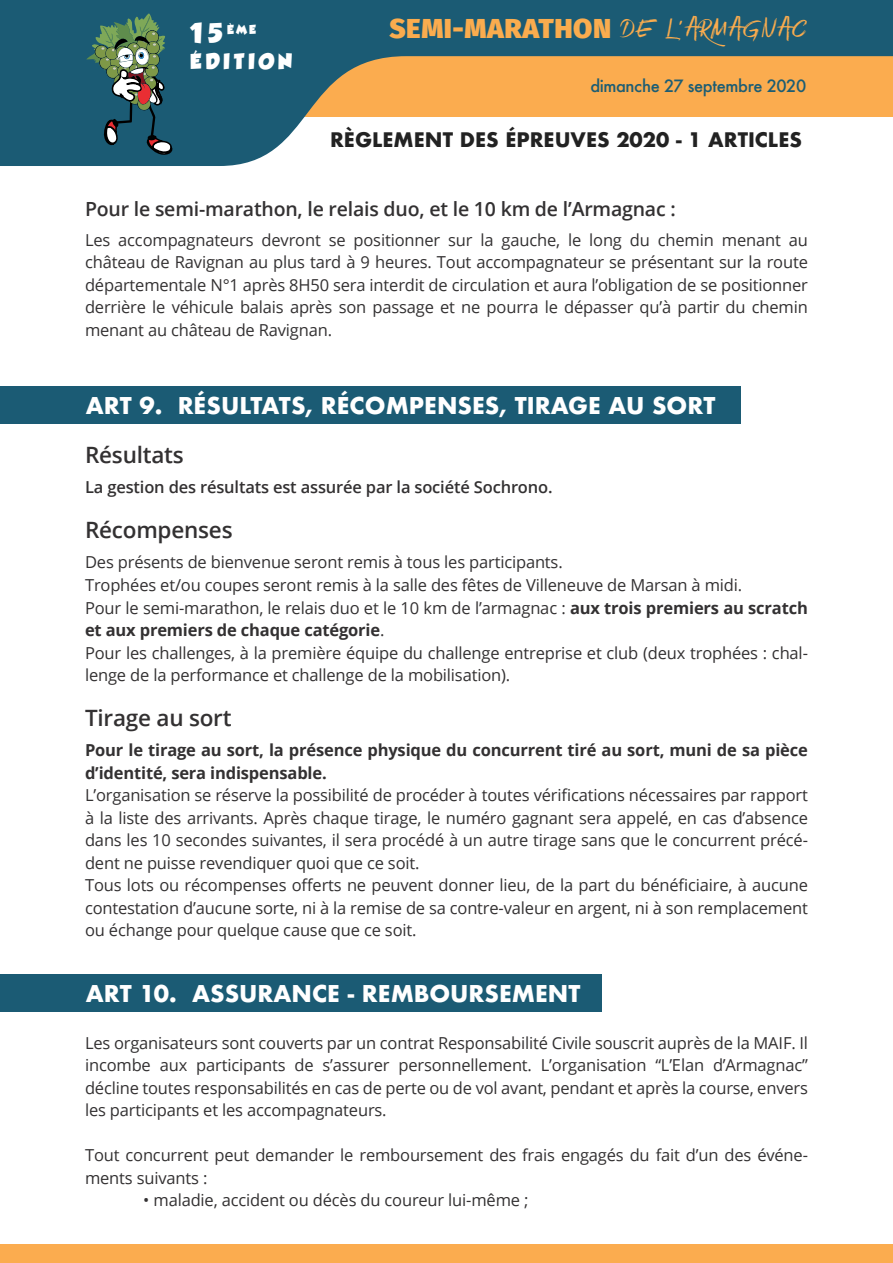
<style>
.page{position:relative;width:893px;height:1263px;background:#fff}
.page>*{position:absolute;margin:0;border:0;box-sizing:border-box;transform-origin:0 0}
.t1{font:800 27.3px "Fira Sans";letter-spacing:.02em;color:#faac4e}
.t2{font:700 22.5px "Futura";color:#fff}
.t3{font:600 22.5px "Open Sans";letter-spacing:-.01em;color:#333132}
.t4{font:600 19.5px "Open Sans";letter-spacing:-.01em;color:#333132}
.t5{font:700 19.5px "Futura";color:#222}
.t6{font:19.2px "GROBOLD";letter-spacing:.2em;color:#fff}
.t7{font:16.5px/22.5px "Open Sans";letter-spacing:-.01em;color:#333132}
.t8{font:700 16.5px/22.5px "Open Sans";letter-spacing:-.01em;color:#333132}
.t9{font:600 16.5px "Open Sans";letter-spacing:-.01em;color:#333132}
.t10{font:500 16.5px "Futura";letter-spacing:-.025em;color:#1d5d73}
.t11{font:11.55px "GROBOLD";color:#fff}
.s1{font-size:24.9px}
.s2{font-family:"Sidney DEMO Rough";font-weight:400;font-size:19.2px}
.s3{font-weight:700}
</style>
<div class="page">
<svg style="left:0;top:0;width:893px;height:166px;fill:#1b5b74"></svg>
<div style="left:0;top:1245px;width:893px;height:18px;background:#fbac4f"></div>
<svg style="left:86px;top:13px;width:87px;height:143px;background:#436b6b"></svg>
<div style="left:0;top:387px;width:741px;height:37px;background:#1b5b74"></div>
<div style="left:0;top:974px;width:602px;height:37px;background:#1b5b74"></div>
<p class="t11" style="left:190px;top:22px;width:67px"><span class="s1">15</span> ÈME</p>
<h1 class="t1" style="left:389px;top:9px;width:420px">SEMI-MARATHON <span class="s2">DE L’ARMAGNAC</span></h1>
<p class="t6" style="left:190px;top:50px;width:104px">ÉDITION</p>
<p class="t10" style="left:590px;top:74px;width:217px">dimanche 27 septembre 2020</p>
<p class="t5" style="left:330px;top:126px;width:473px">RÈGLEMENT DES ÉPREUVES 2020 - 1 ARTICLES</p>
<p class="t4" style="left:85px;top:195px;width:592px">Pour le semi-marathon, le relais duo, et le 10 km de l’Armagnac :</p>
<p class="t7" style="left:85px;top:228px;width:724px;text-align:justify">Les accompagnateurs devront se positionner sur la gauche, le long du chemin menant au château de Ravignan au plus tard à 9 heures. Tout accompagnateur se présentant sur la route départementale N°1 après 8H50 sera interdit de circulation et aura l’obligation de se positionner derrière le véhicule balais après son passage et ne pourra le dépasser qu’à partir du chemin menant au château de Ravignan.</p>
<h2 class="t2" style="left:86px;top:389px;width:631px">ART 9. RÉSULTATS, RÉCOMPENSES, TIRAGE AU SORT</h2>
<h2 class="t3" style="left:85px;top:440px;width:100px">Résultats</h2>
<p class="t9" style="left:85px;top:476px;width:469px">La gestion des résultats est assurée par la société Sochrono.</p>
<h2 class="t3" style="left:85px;top:515px;width:149px">Récompenses</h2>
<p class="t7" style="left:85px;top:551px;width:724px">Des présents de bienvenue seront remis à tous les participants.<br>Trophées et/ou coupes seront remis à la salle des fêtes de Villeneuve de Marsan à midi.<br>Pour le semi-marathon, le relais duo et le 10 km de l’armagnac : <span class="s3">aux trois premiers au scratch et aux premiers de chaque catégorie</span>.<br>Pour les challenges, à la première équipe du challenge entreprise et club (deux trophées : chal&shy;lenge de la performance et challenge de la mobilisation).</p>
<h2 class="t3" style="left:85px;top:702px;width:148px">Tirage au sort</h2>
<p class="t8" style="left:85px;top:738px;width:724px">Pour le tirage au sort, la présence physique du concurrent tiré au sort, muni de sa pièce d’identité, sera indispensable.</p>
<p class="t7" style="left:85px;top:783px;width:724px">L’organisation se réserve la possibilité de procéder à toutes vérifications nécessaires par rapport à la liste des arrivants. Après chaque tirage, le numéro gagnant sera appelé, en cas d’absence dans les 10 secondes suivantes, il sera procédé à un autre tirage sans que le concurrent précé&shy;dent ne puisse revendiquer quoi que ce soit.<br>Tous lots ou récompenses offerts ne peuvent donner lieu, de la part du bénéficiaire, à aucune contestation d’aucune sorte, ni à la remise de sa contre-valeur en argent, ni à son remplacement ou échange pour quelque cause que ce soit.</p>
<h2 class="t2" style="left:86px;top:977px;width:496px">ART 10. ASSURANCE - REMBOURSEMENT</h2>
<p class="t7" style="left:85px;top:1031px;width:724px;text-align:justify">Les organisateurs sont couverts par un contrat Responsabilité Civile souscrit auprès de la MAIF. Il incombe aux participants de s’assurer personnellement. L’organisation “L’Elan d’Armagnac” décline toutes responsabilités en cas de perte ou de vol avant, pendant et après la course, envers les participants et les accompagnateurs.</p>
<p class="t7" style="left:85px;top:1143px;width:724px">Tout concurrent peut demander le remboursement des frais engagés du fait d’un des événe&shy;ments suivants :</p>
<p class="t7" style="left:143px;top:1188px;width:387px">• maladie, accident ou décès du coureur lui-même ;</p>
</div>
